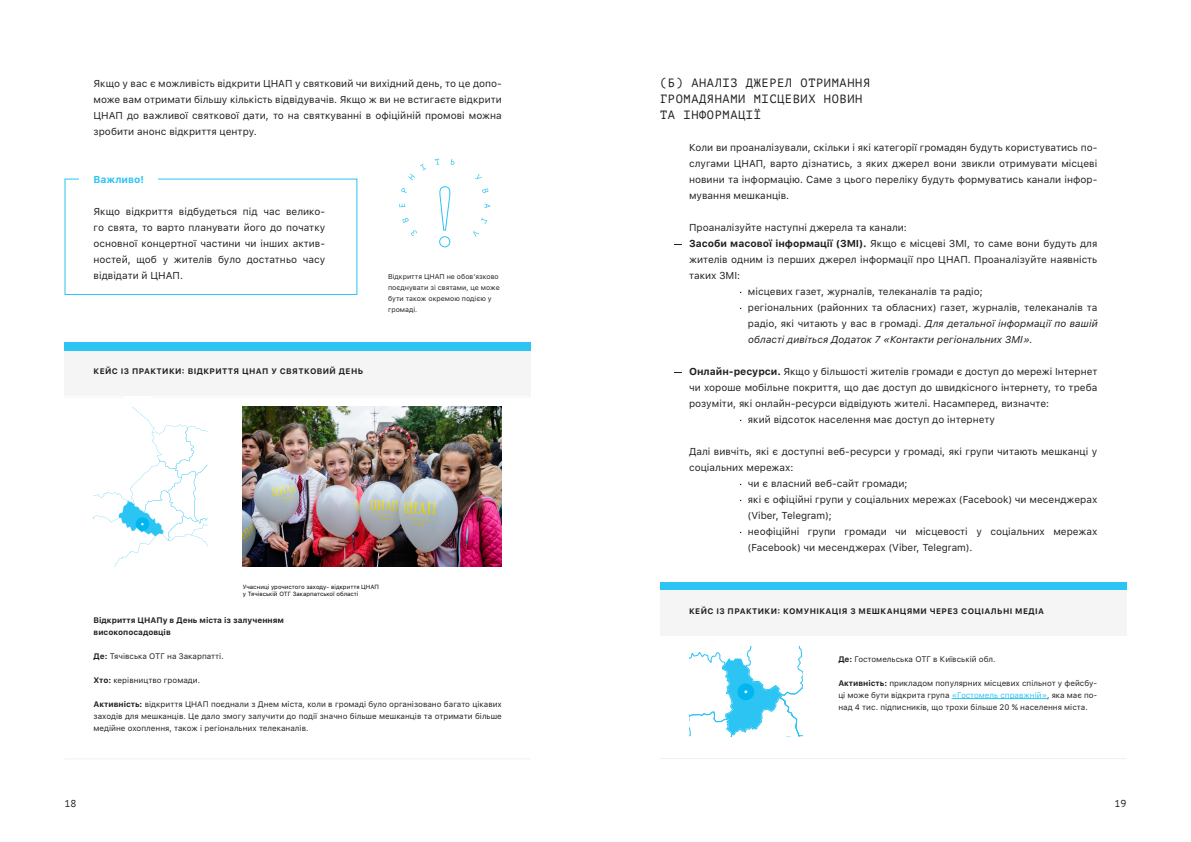
<style>
.page{position:relative;width:1191px;height:842px;background:#fff}
.page>*{position:absolute;margin:0;border:0;box-sizing:border-box;transform-origin:0 0}
.t1{font:12px/16px "PT Mono";letter-spacing:.05em;color:#231f20}
.t2{font:10px/16px "SFUI Text";color:#231f20;text-align:justify}
.t3{font:700 10px "SFUI Text";color:#2bc4f3}
.t4{font:10px "PT Mono";color:#231f20}
.t5{font:8px/12px "SFUI Text";color:#231f20;text-align:justify}
.t6{font:700 8px "SFUI Text";letter-spacing:.05em;color:#231f20}
.t7{font:700 8px "SFUI Text";color:#231f20}
.t8{font:7px/11px "SFUI Text";color:#231f20}
.t9{font:6px "SFUI Text";color:#000}
.s1{font-weight:700}
.s2{font-style:italic}
.s3{color:#2bc4f3}
</style>
<div class="page">
<div style="left:65px;top:179px;width:292px;height:116px;border:1px solid #2bc4f3"></div>
<div style="left:80px;top:167px;width:78px;height:16px;background:#fff"></div>
<svg style="left:411px;top:230px;width:6px;height:6px"></svg>
<svg style="left:402px;top:218px;width:7px;height:5px"></svg>
<svg style="left:399px;top:204px;width:6px;height:3px"></svg>
<svg style="left:401px;top:188px;width:6px;height:5px"></svg>
<svg style="left:408px;top:164px;width:18px;height:16px"></svg>
<svg style="left:435px;top:159px;width:4px;height:6px"></svg>
<svg style="left:450px;top:159px;width:4px;height:6px"></svg>
<svg style="left:475px;top:174px;width:7px;height:5px"></svg>
<svg style="left:482px;top:188px;width:6px;height:5px"></svg>
<svg style="left:484px;top:203px;width:6px;height:5px"></svg>
<svg style="left:481px;top:218px;width:6px;height:6px"></svg>
<svg style="left:473px;top:231px;width:6px;height:6px"></svg>
<svg style="left:439px;top:186px;width:11px;height:61px"></svg>
<div style="left:65px;top:343px;width:466px;height:8px;background:#2bc4f3"></div>
<div style="left:65px;top:351px;width:466px;height:46px;background:#f5f5f5"></div>
<hr style="left:56px;top:396px;width:480px;height:1px;background:#fff">
<hr style="left:65px;top:758px;width:466px;height:1px;background:#eff0f0">
<img style="left:243px;top:407px;width:259px;height:160px">
<hr style="left:951px;top:698px;width:96px;height:1px;background:#2bc4f3">
<div style="left:660px;top:582px;width:466px;height:9px;background:#2bc4f3"></div>
<div style="left:660px;top:591px;width:466px;height:46px;background:#f5f5f5"></div>
<hr style="left:651px;top:636px;width:480px;height:1px;background:#fff">
<hr style="left:660px;top:758px;width:466px;height:1px;background:#eff0f0">
<svg style="left:689px;top:646px;width:114px;height:91px"></svg>
<svg style="left:94px;top:407px;width:114px;height:160px"></svg>
<p class="t2" style="left:94px;top:76px;width:410px">Якщо у вас є можливість відкрити ЦНАП у святковий чи вихідний день, то це допо&shy;може вам отримати більшу кількість відвідувачів. Якщо ж ви не встигаєте відкрити ЦНАП до важливої святкової дати, то на святкуванні в офіційній промові можна зробити анонс відкриття центру.</p>
<p class="t3" style="left:94px;top:172px;width:52px">Важливо!</p>
<p class="t2" style="left:94px;top:204px;width:233px">Якщо відкриття відбудеться під час велико&shy;го свята, то варто планувати його до початку основної концертної частини чи інших актив&shy;ностей, щоб у жителів було достатньо часу відвідати й ЦНАП.</p>
<p class="t8" style="left:388px;top:271px;width:113px">Відкриття ЦНАП не обов’язково поєднувати зі святами, це може бути також окремою подією у громаді.</p>
<p class="t6" style="left:94px;top:366px;width:271px">КЕЙС ІЗ ПРАКТИКИ: ВІДКРИТТЯ ЦНАП У СВЯТКОВИЙ ДЕНЬ</p>
<p class="t9" style="left:243px;top:582px;width:138px">Учасниці урочистого заходу- відкриття ЦНАП</p>
<p class="t9" style="left:243px;top:589px;width:117px">у Тячівській ОТГ Закарпатської області</p>
<p class="t7" style="left:94px;top:614px;width:192px">Відкриття ЦНАПу в День міста із залученням</p>
<p class="t7" style="left:94px;top:626px;width:79px">високопосадовців</p>
<p class="t5" style="left:94px;top:650px;width:132px"><span class="s1">Де:</span> Тячівська ОТГ на Закарпатті.</p>
<p class="t5" style="left:94px;top:674px;width:108px"><span class="s1">Хто:</span> керівництво громади.</p>
<p class="t5" style="left:94px;top:698px;width:410px"><span class="s1">Активність:</span> відкриття ЦНАП поєднали з Днем міста, коли в громаді було організовано багато цікавих заходів для мешканців. Це дало змогу залучити до події значно більше мешканців та отримати більше медійне охоплення, також і регіональних телеканалів.</p>
<p class="t1" style="left:660px;top:75px;width:211px">(Б) АНАЛІЗ ДЖЕРЕЛ ОТРИМАННЯ<br>ГРОМАДЯНАМИ МІСЦЕВИХ НОВИН</p>
<p class="t1" style="left:660px;top:107px;width:102px">ТА ІНФОРМАЦІЇ</p>
<p class="t2" style="left:689px;top:140px;width:410px">Коли ви проаналізували, скільки і які категорії громадян будуть користуватись по&shy;слугами ЦНАП, варто дізнатись, з яких джерел вони звикли отримувати місцеві новини та інформацію. Саме з цього переліку будуть формуватись канали інфор&shy;мування мешканців.</p>
<p class="t2" style="left:689px;top:220px;width:219px">Проаналізуйте наступні джерела та канали:</p>
<p class="t2" style="left:689px;top:236px;width:410px"><span class="s1">Засоби масової інформації (ЗМІ).</span> Якщо є місцеві ЗМІ, то саме вони будуть для жителів одним із перших джерел інформації про ЦНАП. Проаналізуйте наявність таких ЗМІ:</p>
<p class="t2" style="left:748px;top:284px;width:236px">місцевих газет, журналів, телеканалів та радіо;</p>
<p class="t2" style="left:748px;top:300px;width:351px">регіональних (районних та обласних) газет, журналів, телеканалів та радіо, які читають у вас в громаді. <span class="s2">Для детальної інформації по вашій області дивіться Додаток 7 «Контакти регіональних ЗМІ».</span></p>
<p class="t2" style="left:689px;top:364px;width:410px"><span class="s1">Онлайн-ресурси.</span> Якщо у більшості жителів громади є доступ до мережі Інтернет чи хороше мобільне покриття, що дає доступ до швидкісного інтернету, то треба розуміти, які онлайн-ресурси відвідують жителі. Насамперед, визначте:</p>
<p class="t2" style="left:689px;top:444px;width:410px">Далі вивчіть, які є доступні веб-ресурси у громаді, які групи читають мешканці у соціальних мережах:</p>
<p class="t2" style="left:748px;top:412px;width:248px">який відсоток населення має доступ до інтернету</p>
<p class="t2" style="left:748px;top:476px;width:161px">чи є власний веб-сайт громади;</p>
<p class="t2" style="left:748px;top:492px;width:351px">які є офіційні групи у соціальних мережах (Facebook) чи месенджерах (Viber, Telegram);</p>
<p class="t2" style="left:748px;top:524px;width:351px">неофіційні групи громади чи місцевості у соціальних мережах (Facebook) чи месенджерах (Viber, Telegram).</p>
<p class="t6" style="left:689px;top:605px;width:356px">КЕЙС ІЗ ПРАКТИКИ: КОМУНІКАЦІЯ З МЕШКАНЦЯМИ ЧЕРЕЗ СОЦІАЛЬНІ МЕДІА</p>
<p class="t5" style="left:838px;top:654px;width:159px"><span class="s1">Де:</span> Гостомельська ОТГ в Київській обл.</p>
<p class="t5" style="left:838px;top:678px;width:260px"><span class="s1">Активність:</span> прикладом популярних місцевих спільнот у фейсбу&shy;ці може бути відкрита група <span class="s3">«Гостомель справжній»</span>, яка має по&shy;над 4 тис. підписників, що трохи більше 20 % населення міста.</p>
<p class="t4" style="left:65px;top:798px;width:13px">18</p>
<p class="t4" style="left:1114px;top:798px;width:13px">19</p>
</div>
